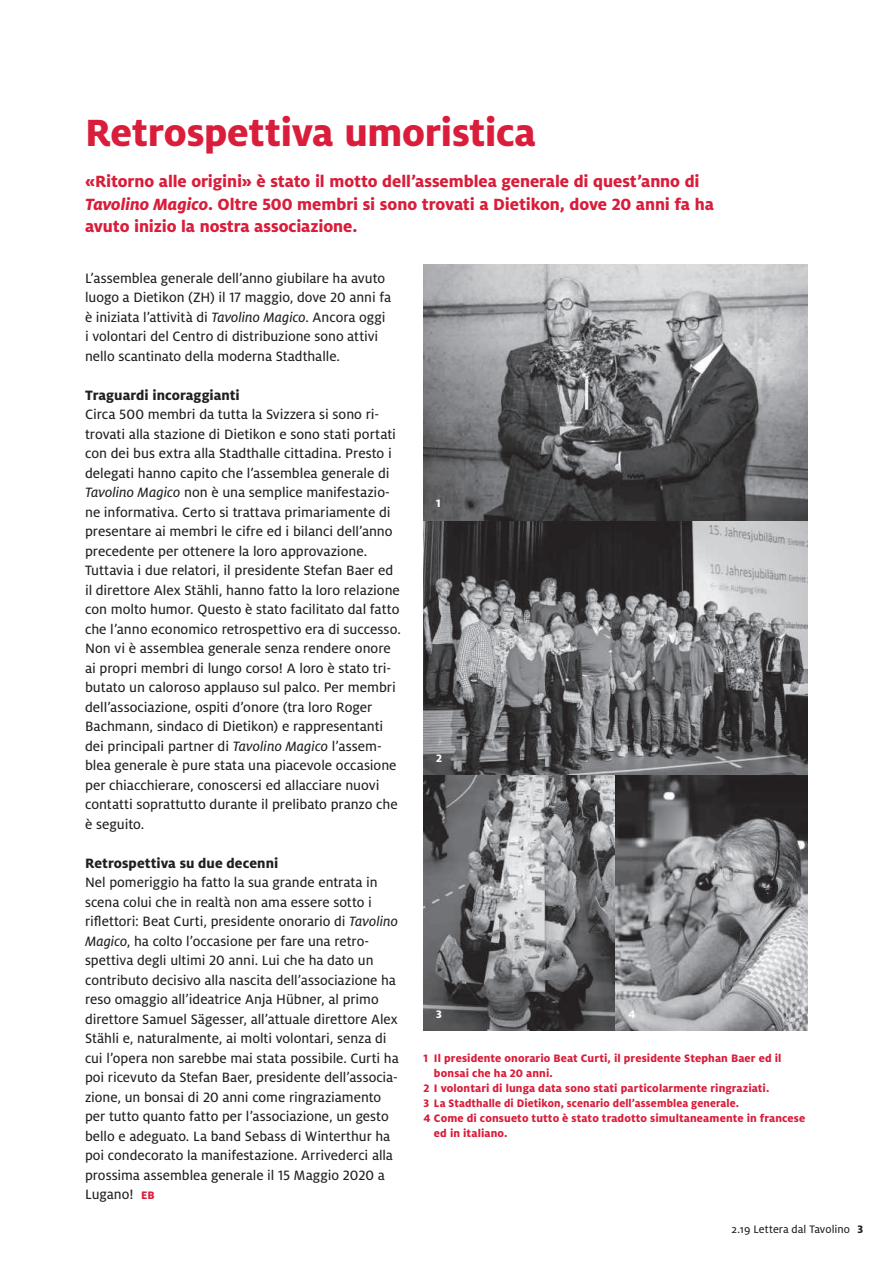
<style>
.page{position:relative;width:893px;height:1263px;background:#fff}
.page>*{position:absolute;margin:0;border:0;box-sizing:border-box;transform-origin:0 0}
.t1{font:800 42px "Milo OT";letter-spacing:-.01em;color:#d91d3a}
.t2{font:800 18px/22.5px "Milo OT";letter-spacing:-.005em;color:#d91d3a}
.t3{font:15px/19.5px "Milo OT Text";letter-spacing:-.005em;color:#231f20}
.t4{font:800 15px "Milo OT";letter-spacing:.005em;color:#231f20}
.t5{font:800 12px "Milo OT";letter-spacing:.01em;color:#d91d3a}
.t6{font:12px "Milo OT Text";letter-spacing:.005em;color:#231f20}
.t7{font:800 12px "Milo OT";color:#fff}
.s1{font-style:italic}
.s2{font-family:"Milo OT Text Ita"}
.s3{font-family:"Milo OT";font-weight:800;font-size:12px;color:#d91d3a}
.s4{font-family:"Milo OT";font-weight:800}
</style>
<div class="page">
<img style="left:423px;top:265px;width:385px;height:765px">
<h1 class="t1" style="left:85px;top:109px;width:452px">Retrospettiva umoristica</h1>
<p class="t2" style="left:85px;top:170px;width:630px">«Ritorno alle origini» è stato il motto dell’assemblea generale di quest’anno di<br><span class="s1">Tavolino Magico</span>. Oltre 500 membri si sono trovati a Dietikon, dove 20 anni fa ha avuto inizio la nostra associazione.</p>
<p class="t3" style="left:85px;top:268px;width:308px">L’assemblea generale dell’anno giubilare ha avuto luogo a Dietikon (ZH) il 17 maggio, dove 20 anni fa è iniziata l’attività di <span class="s2">Tavolino Magico</span>. Ancora oggi i volontari del Centro di distribuzione sono attivi nello scantinato della moderna Stadthalle.</p>
<p class="t4" style="left:85px;top:386px;width:156px">Traguardi incoraggianti</p>
<p class="t3" style="left:85px;top:405px;width:317px">Circa 500 membri da tutta la Svizzera si sono ri&shy;trovati alla stazione di Dietikon e sono stati portati con dei bus extra alla Stadthalle cittadina. Presto i delegati hanno capito che l’assemblea generale di <span class="s2">Tavolino Magico</span> non è una semplice manifestazio&shy;ne informativa. Certo si trattava primariamente di presentare ai membri le cifre ed i bilanci dell’anno precedente per ottenere la loro approvazione.<br>Tuttavia i due relatori, il presidente Stefan Baer ed il direttore Alex Stähli, hanno fatto la loro relazione con molto humor. Questo è stato facilitato dal fatto che l’anno economico retrospettivo era di successo.<br>Non vi è assemblea generale senza rendere onore ai propri membri di lungo corso! A loro è stato tri&shy;butato un caloroso applauso sul palco. Per membri dell’associazione, ospiti d’onore (tra loro Roger Bachmann, sindaco di Dietikon) e rappresentanti dei principali partner di <span class="s2">Tavolino Magico</span> l’assem&shy;blea generale è pure stata una piacevole occasione per chiacchierare, conoscersi ed allacciare nuovi contatti soprattutto durante il prelibato pranzo che è seguito.</p>
<p class="t4" style="left:85px;top:854px;width:195px">Retrospettiva su due decenni</p>
<p class="t3" style="left:85px;top:873px;width:315px">Nel pomeriggio ha fatto la sua grande entrata in scena colui che in realtà non ama essere sotto i riflettori: Beat Curti, presidente onorario di <span class="s2">Tavolino Magico</span>, ha colto l’occasione per fare una retro&shy;spettiva degli ultimi 20 anni. Lui che ha dato un contributo decisivo alla nascita dell’associazione ha reso omaggio all’ideatrice Anja Hübner, al primo direttore Samuel Sägesser, all’attuale direttore Alex Stähli e, naturalmente, ai molti volontari, senza di cui l’opera non sarebbe mai stata possibile. Curti ha poi ricevuto da Stefan Baer, presidente dell’associa&shy;zione, un bonsai di 20 anni come ringraziamento per tutto quanto fatto per l’associazione, un gesto bello e adeguato. La band Sebass di Winterthur ha poi condecorato la manifestazione. Arrivederci alla prossima assemblea generale il 15 Maggio 2020 a Lugano! <span class="s3">EB</span></p>
<p class="t7" style="left:436px;top:497px;width:6px">1</p>
<p class="t7" style="left:436px;top:752px;width:7px">2</p>
<p class="t7" style="left:436px;top:1007px;width:7px">3</p>
<p class="t7" style="left:628px;top:1007px;width:9px">4</p>
<p class="t5" style="left:423px;top:1051px;width:360px">1 Il presidente onorario Beat Curti, il presidente Stephan Baer ed il</p>
<p class="t5" style="left:434px;top:1066px;width:120px">bonsai che ha 20 anni.</p>
<p class="t5" style="left:423px;top:1081px;width:348px">2 I volontari di lunga data sono stati particolarmente ringraziati.</p>
<p class="t5" style="left:423px;top:1096px;width:317px">3 La Stadthalle di Dietikon, scenario dell’assemblea generale.</p>
<p class="t5" style="left:423px;top:1111px;width:383px">4 Come di consueto tutto è stato tradotto simultaneamente in francese</p>
<p class="t5" style="left:434px;top:1126px;width:75px">ed in italiano.</p>
<p class="t6" style="left:732px;top:1223px;width:133px">2.19 Lettera dal Tavolino <span class="s4">3</span></p>
</div>
